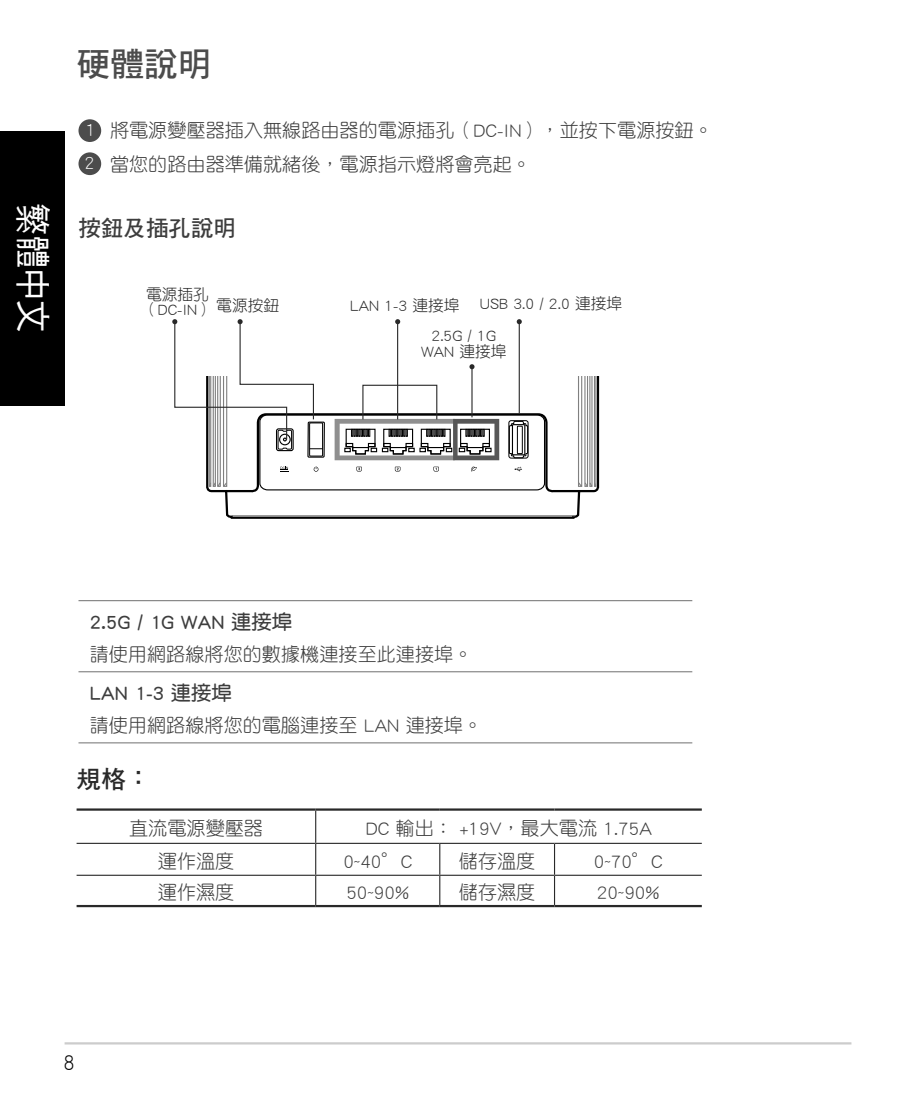
<style>
.page{position:relative;width:919px;height:1098px;background:#fff}
.page>*{position:absolute;margin:0;border:0;box-sizing:border-box;transform-origin:0 0}
.t1{font:36px "DF Hei Std W5";color:#fff;scale:.9 1}
.t2{font:33.75px "DF Hei Std W7";color:#4c4c4c}
.t3{font:24.75px "DF Hei Std W7";color:#292929}
.t4{font:22.5px "DF Hei Std W7";color:#3d3d3d}
.t5{font:22.5px "DF Yuan Std W3";color:#000;scale:.9 1}
.t6{font:20.25px "DF Yuan Std W7";color:#3d3d3d}
.t7{font:19.12px/33.1px "DF Yuan Std W3";color:#3d3d3d}
.t8{font:15.75px/15.8px "DF Yuan Std W3";color:#292929}
.s1{font-family:"DF Hei Std W3";font-size:18px;color:#fff}
</style>
<div class="page">
<div style="left:0;top:131px;width:65px;height:274px;background:#000"></div>
<hr style="left:65px;top:1041px;width:786px;height:3px;background:#ccc">
<div style="left:78px;top:119px;width:23px;height:23px;background:#4c4c4c;border-radius:50%"></div>
<div style="left:78px;top:152px;width:23px;height:23px;background:#4c4c4c;border-radius:50%"></div>
<hr style="left:78px;top:600px;width:614px;height:1px;background:#808080">
<hr style="left:78px;top:671px;width:614px;height:1px;background:#808080">
<hr style="left:78px;top:742px;width:614px;height:1px;background:#808080">
<hr style="left:77px;top:808px;width:239px;height:2px;background:#292929">
<hr style="left:316px;top:808px;width:124px;height:2px;background:#292929">
<hr style="left:440px;top:808px;width:114px;height:2px;background:#292929">
<hr style="left:554px;top:808px;width:147px;height:2px;background:#292929">
<hr style="left:77px;top:904px;width:239px;height:2px;background:#292929">
<hr style="left:316px;top:904px;width:124px;height:2px;background:#292929">
<hr style="left:440px;top:904px;width:114px;height:2px;background:#292929">
<hr style="left:554px;top:904px;width:147px;height:2px;background:#292929">
<hr style="left:315px;top:810px;width:1px;height:32px;background:#292929">
<hr style="left:77px;top:842px;width:239px;height:1px;background:#292929">
<hr style="left:316px;top:842px;width:124px;height:1px;background:#292929">
<hr style="left:315px;top:843px;width:1px;height:31px;background:#292929">
<hr style="left:440px;top:842px;width:114px;height:1px;background:#292929">
<hr style="left:439px;top:843px;width:1px;height:31px;background:#292929">
<hr style="left:554px;top:842px;width:147px;height:1px;background:#292929">
<hr style="left:554px;top:843px;width:1px;height:31px;background:#292929">
<hr style="left:77px;top:874px;width:239px;height:1px;background:#292929">
<hr style="left:316px;top:874px;width:124px;height:1px;background:#292929">
<svg style="left:315px;top:875px;width:1px;height:29px"></svg>
<hr style="left:440px;top:874px;width:114px;height:1px;background:#292929">
<svg style="left:439px;top:875px;width:1px;height:29px"></svg>
<hr style="left:554px;top:874px;width:147px;height:1px;background:#292929">
<svg style="left:554px;top:875px;width:1px;height:29px"></svg>
<svg style="left:225px;top:376px;width:375px;height:143px"></svg>
<hr style="left:232px;top:515px;width:343px;height:1px;background:#808080">
<svg style="left:172px;top:319px;width:425px;height:174px"></svg>
<div style="left:362px;top:384px;width:75px;height:36px;border:1px solid #292929"></div>
<hr style="left:397px;top:324px;width:1px;height:95px;background:#292929">
<p class="t1" style="left:52px;top:203px;width:145px;rotate:90deg">繁體中文</p>
<p class="t2" style="left:77px;top:46px;width:136px">硬體說明</p>
<p class="t7" style="left:85px;top:114px;width:629px"><span class="s1">1</span> 將電源變壓器插入無線路由器的電源插孔（DC-IN），並按下電源按鈕。<br><span class="s1">2</span> 當您的路由器準備就緒後，電源指示燈將會亮起。</p>
<p class="t4" style="left:78px;top:216px;width:159px">按鈕及插孔說明</p>
<p class="t8" style="left:142px;top:285px;width:72px">電源插孔（DC-IN）</p>
<p class="t8" style="left:216px;top:297px;width:64px">電源按鈕</p>
<p class="t8" style="left:350px;top:297px;width:111px">LAN 1-3 連接埠</p>
<p class="t8" style="left:480px;top:295px;width:144px">USB 3.0 / 2.0 連接埠</p>
<p class="t8" style="left:421px;top:327px;width:87px;text-align:center">2.5G / 1G<br>WAN 連接埠</p>
<p class="t6" style="left:90px;top:611px;width:204px">2.5G / 1G WAN 連接埠</p>
<p class="t7" style="left:90px;top:636px;width:384px">請使用網路線將您的數據機連接至此連接埠。</p>
<p class="t6" style="left:90px;top:682px;width:143px">LAN 1-3 連接埠</p>
<p class="t7" style="left:90px;top:707px;width:394px">請使用網路線將您的電腦連接至 LAN 連接埠。</p>
<p class="t3" style="left:77px;top:765px;width:76px">規格：</p>
<p class="t7" style="left:129px;top:810px;width:135px">直流電源變壓器</p>
<p class="t7" style="left:365px;top:810px;width:287px">DC 輸出： +19V，最大電流 1.75A</p>
<p class="t7" style="left:158px;top:843px;width:78px">運作溫度</p>
<p class="t7" style="left:343px;top:843px;width:70px">0~40°C</p>
<p class="t7" style="left:459px;top:843px;width:78px">儲存溫度</p>
<p class="t7" style="left:593px;top:843px;width:70px">0~70°C</p>
<p class="t7" style="left:158px;top:874px;width:78px">運作濕度</p>
<p class="t7" style="left:346px;top:874px;width:64px">50~90%</p>
<p class="t7" style="left:459px;top:874px;width:78px">儲存濕度</p>
<p class="t7" style="left:596px;top:874px;width:64px">20~90%</p>
<p class="t5" style="left:64px;top:1049px;width:14px">8</p>
</div>
